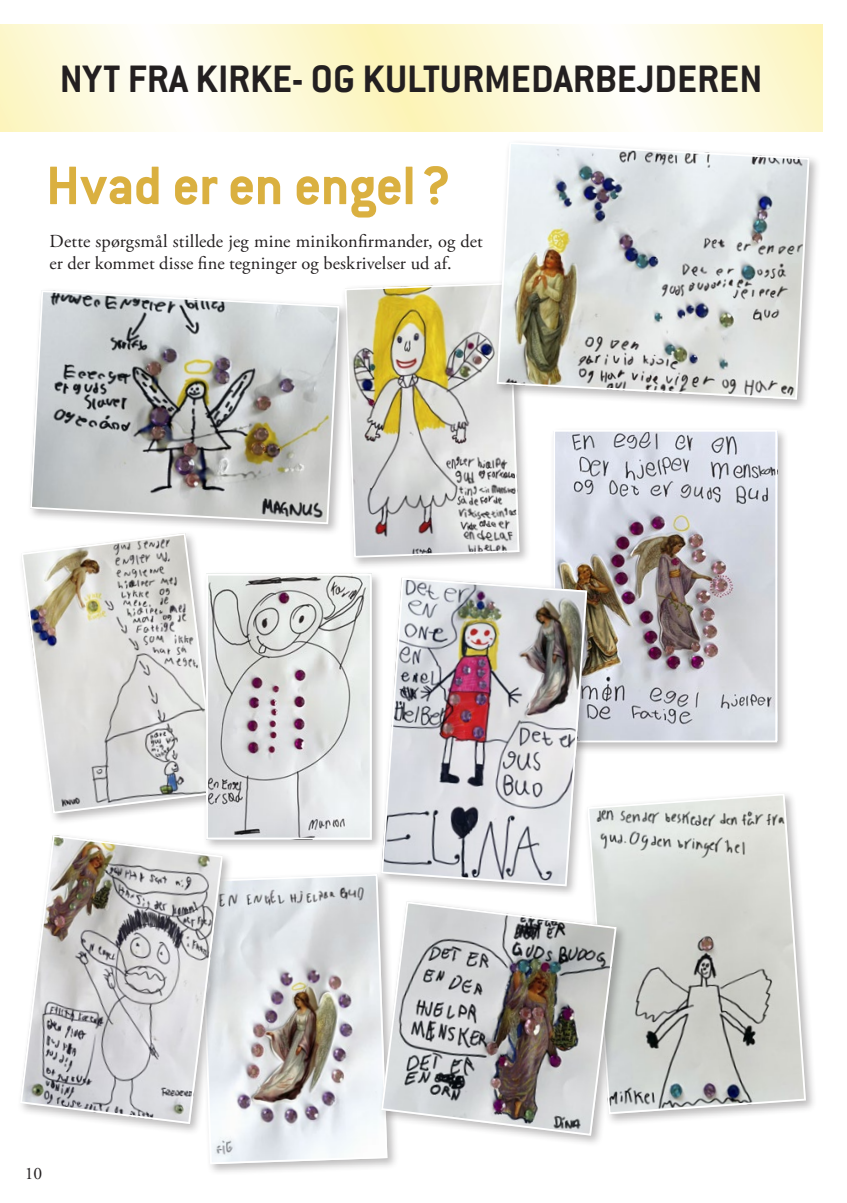
<style>
.page{position:relative;width:847px;height:1203px;background:#fff}
.page>*{position:absolute;margin:0;border:0;box-sizing:border-box;transform-origin:0 0}
.t1{font:700 59.5px "Conduit ITC";letter-spacing:-.015em;color:#dab040}
.t2{font:700 42px "Conduit ITC";color:#231f20}
.t3{font:18.38px/22.8px "Adobe Garamond Pro";letter-spacing:.005em;color:#231f20}
.t4{font:17.5px "Adobe Garamond Pro";color:#231f20}
</style>
<div class="page">
<div style="left:18px;top:529px;width:211px;height:296px;background:#231f20;opacity:.3"></div>
<svg style="left:20px;top:532px;width:198px;height:283px"></svg>
<svg style="left:0;top:25px;width:822px;height:106px"></svg>
<div style="left:584px;top:790px;width:233px;height:336px;background:#231f20;opacity:.3"></div>
<svg style="left:599px;top:792px;width:208px;height:323px"></svg>
<div style="left:203px;top:570px;width:180px;height:281px;background:#231f20;opacity:.3"></div>
<img style="left:209px;top:577px;width:160px;height:259px">
<div style="left:206px;top:574px;width:166px;height:265px;border:2px solid #fff"></div>
<div style="left:341px;top:279px;width:190px;height:291px;background:#231f20;opacity:.3"></div>
<svg style="left:344px;top:282px;width:176px;height:277px"></svg>
<div style="left:550px;top:426px;width:239px;height:328px;background:#231f20;opacity:.3"></div>
<img style="left:556px;top:433px;width:218px;height:306px">
<div style="left:553px;top:430px;width:224px;height:312px;border:2px solid #fff"></div>
<div style="left:26px;top:287px;width:325px;height:248px;background:#231f20;opacity:.3"></div>
<svg style="left:29px;top:289px;width:311px;height:236px"></svg>
<div style="left:197px;top:870px;width:202px;height:306px;background:#231f20;opacity:.3"></div>
<img style="left:199px;top:873px;width:189px;height:292px">
<div style="left:377px;top:574px;width:222px;height:324px;background:#231f20;opacity:.3"></div>
<img style="left:380px;top:577px;width:208px;height:310px">
<div style="left:493px;top:139px;width:328px;height:272px;background:#231f20;opacity:.3"></div>
<svg style="left:496px;top:141px;width:314px;height:259px"></svg>
<div style="left:377px;top:898px;width:251px;height:249px;background:#231f20;opacity:.3"></div>
<img style="left:381px;top:901px;width:235px;height:235px">
<div style="left:381px;top:901px;width:235px;height:235px;border:2px solid #fff;border-radius:25px"></div>
<div style="left:16px;top:831px;width:218px;height:304px;background:#231f20;opacity:.3"></div>
<svg style="left:19px;top:834px;width:205px;height:291px"></svg>
<p class="t2" style="left:60px;top:54px;width:704px">NYT FRA KIRKE- OG KULTURMEDARBEJDEREN</p>
<p class="t1" style="left:46px;top:151px;width:406px">Hvad er en engel?</p>
<p class="t3" style="left:50px;top:230px;width:435px">Dette spørgsmål stillede jeg mine minikonfirmander, og det er der kommet disse fine tegninger og beskrivelser ud af.</p>
<p class="t4" style="left:25px;top:1163px;width:19px">10</p>
</div>
